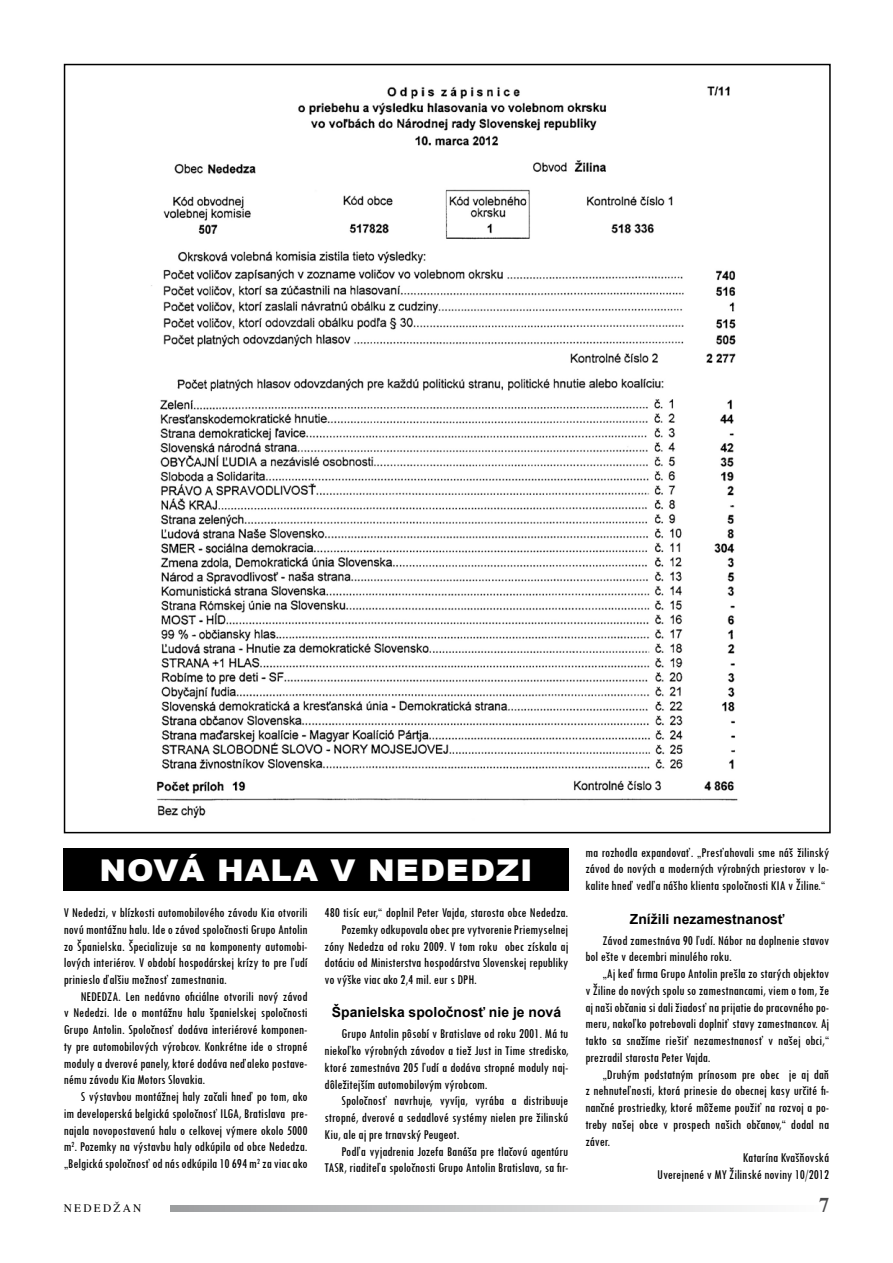
<style>
.page{position:relative;width:893px;height:1263px;background:#fff}
.page>*{position:absolute;margin:0;border:0;box-sizing:border-box;transform-origin:0 0}
.t1{font:900 30px "Arial";letter-spacing:.03em;color:#fff;scale:1.07 1}
.t2{font:700 21px "Times New Roman";color:#4b4b4d}
.t3{font:condensed 13.95px/16.8px "Tw Cen";color:#000;text-align:justify}
.t4{font:700 13.95px "Arial";color:#000}
.t5{font:11.7px "Times";letter-spacing:.2em;color:#000}
</style>
<div class="page">
<svg style="left:170px;top:1205px;width:587px;height:7px;background:#c8c9cb"></svg>
<img style="left:151px;top:86px;width:587px;height:733px">
<div style="left:63px;top:848px;width:506px;height:43px;background:#000"></div>
<h1 class="t1" style="left:99px;top:848px;width:406px">NOVÁ HALA V NEDEDZI</h1>
<p class="t3" style="left:64px;top:904px;width:245px">V Nededzi, v blízkosti automobilového závodu Kia otvorili novú montážnu halu. Ide o závod spoločnosti Grupo Antolin zo Španielska. Špecializuje sa na komponenty automobi&shy;lových interiérov. V období hospodárskej krízy to pre ľudí prinieslo ďalšiu možnosť zamestnania.</p>
<p class="t3" style="left:64px;top:988px;width:245px;text-indent:17px">NEDEDZA. Len nedávno oficiálne otvorili nový závod v Nededzi. Ide o montážnu halu španielskej spoločnosti Grupo Antolin. Spoločnosť dodáva interiérové komponen&shy;ty pre automobilových výrobcov. Konkrétne ide o stropné moduly a dverové panely, ktoré dodáva neďaleko postave&shy;nému závodu Kia Motors Slovakia.</p>
<p class="t3" style="left:64px;top:1088px;width:245px;text-indent:17px">S výstavbou montážnej haly začali hneď po tom, ako im developerská belgická spoločnosť ILGA, Bratislava pre&shy;najala novopostavenú halu o celkovej výmere okolo 5000 m<sup>2</sup>. Pozemky na výstavbu haly odkúpila od obce Nededza. „Belgická spoločnosť od nás odkúpila 10 694 m<sup>2</sup> za viac ako</p>
<p class="t3" style="left:325px;top:904px;width:245px">480 tisíc eur,“ doplnil Peter Vajda, starosta obce Nededza.</p>
<p class="t3" style="left:342px;top:921px;width:228px">Pozemky odkupovala obec pre vytvorenie Priemyselnej</p>
<p class="t3" style="left:325px;top:937px;width:245px">zóny Nededza od roku 2009. V tom roku obec získala aj</p>
<p class="t3" style="left:325px;top:954px;width:245px">dotáciu od Ministerstva hospodárstva Slovenskej republiky</p>
<p class="t3" style="left:325px;top:971px;width:154px">vo výške viac ako 2,4 mil. eur s DPH.</p>
<p class="t4" style="left:332px;top:1003px;width:231px">Španielska spoločnosť nie je nová</p>
<p class="t3" style="left:325px;top:1025px;width:245px;text-indent:17px">Grupo Antolin pôsobí v Bratislave od roku 2001. Má tu niekoľko výrobných závodov a tiež Just in Time stredisko, ktoré zamestnáva 205 ľudí a dodáva stropné moduly naj&shy;dôležitejším automobilovým výrobcom.</p>
<p class="t3" style="left:325px;top:1092px;width:245px;text-indent:17px">Spoločnosť navrhuje, vyvíja, vyrába a distribuuje stropné, dverové a sedadlové systémy nielen pre žilinskú Kiu, ale aj pre trnavský Peugeot.</p>
<p class="t3" style="left:325px;top:1142px;width:245px;text-align:right">Podľa vyjadrenia Jozefa Banáša pre tlačovú agentúru<br>TASR, riaditeľa spoločnosti Grupo Antolin Bratislava, sa fir-</p>
<p class="t3" style="left:585px;top:844px;width:245px">ma rozhodla expandovať. „Presťahovali sme náš žilinský závod do nových a moderných výrobných priestorov v lo&shy;kalite hneď vedľa nášho klienta spoločnosti KIA v Žiline.“</p>
<p class="t4" style="left:630px;top:909px;width:156px">Znížili nezamestnanosť</p>
<p class="t3" style="left:585px;top:931px;width:245px;text-indent:17px">Závod zamestnáva 90 ľudí. Nábor na doplnenie stavov bol ešte v decembri minulého roku.</p>
<p class="t3" style="left:585px;top:965px;width:245px;text-indent:17px">„Aj keď firma Grupo Antolin prešla zo starých objektov v Žiline do nových spolu so zamestnancami, viem o tom, že aj naši občania si dali žiadosť na prijatie do pracovného po&shy;meru, nakoľko potrebovali doplniť stavy zamestnancov. Aj takto sa snažíme riešiť nezamestnanosť v našej obci,“ prezradil starosta Peter Vajda.</p>
<p class="t3" style="left:602px;top:1065px;width:228px">„Druhým podstatným prínosom pre obec je aj daň</p>
<p class="t3" style="left:585px;top:1082px;width:245px">z nehnuteľnosti, ktorá prinesie do obecnej kasy určité fi-</p>
<p class="t3" style="left:585px;top:1099px;width:245px">nančné prostriedky, ktoré môžeme použiť na rozvoj a po-</p>
<p class="t3" style="left:585px;top:1116px;width:245px">treby našej obce v prospech našich občanov,“ dodal na</p>
<p class="t3" style="left:585px;top:1132px;width:26px">záver.</p>
<p class="t3" style="left:743px;top:1149px;width:88px">Katarína Kvašňovská</p>
<p class="t3" style="left:657px;top:1166px;width:173px">Uverejnené v MY Žilinské noviny 10/2012</p>
<p class="t5" style="left:64px;top:1201px;width:79px">NEDEDŽAN</p>
<h2 class="t2" style="left:819px;top:1190px;width:12px">7</h2>
</div>
